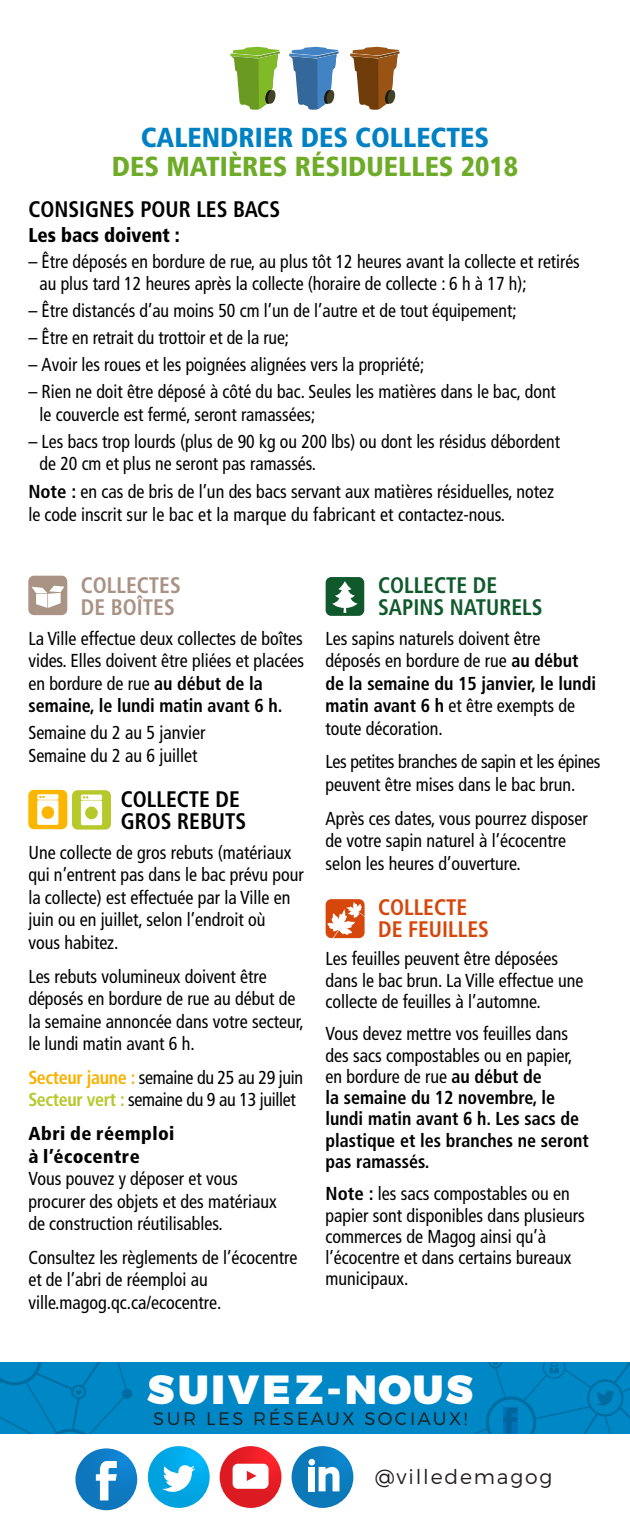
<style>
.page{position:relative;width:630px;height:1530px;background:#fff}
.page>*{position:absolute;margin:0;border:0;box-sizing:border-box;transform-origin:0 0}
.t1{font:900 40.75px "Montserrat";letter-spacing:.07em;color:#fff}
.t2{font:900 condensed 27.5px "Frutiger";color:#6eab28}
.t3{font:900 condensed 27.5px "Frutiger";color:#0081c3}
.t4{font:700 condensed 22.5px/22.5px "Frutiger LT Std";color:#000;scale:.96 1}
.t5{font:700 condensed 22.5px/22.5px "Frutiger LT Std";color:#0f592c;scale:.96 1}
.t6{font:700 condensed 22.5px/22.5px "Frutiger LT Std";color:#d6470c;scale:.96 1}
.t7{font:700 condensed 22.5px/22.5px "Frutiger LT Std";color:#a89385;scale:.96 1}
.t8{font:300 20.25px "Montserrat";letter-spacing:.09em;color:#231f20}
.t9{font:900 condensed 20px "Frutiger";color:#000;scale:.96 1}
.t10{font:condensed 18.75px/22.5px "Frutiger";color:#000;scale:.96 1}
.t11{font:700 condensed 18.75px/21.2px "Frutiger";color:#000;scale:.96 1}
.t12{font:condensed 18.75px/22.5px "Frutiger";letter-spacing:-.02em;color:#000;scale:.96 1}
.t13{font:condensed 18.75px "Frutiger LT Std";color:#000;scale:.96 1}
.t14{font:900 condensed 18.75px/22.5px "Frutiger";letter-spacing:.025em;color:#000}
.t15{font:300 18px "Montserrat";letter-spacing:.14em;color:#231f20}
.s1{font-weight:700}
.s2{font-weight:700;color:#fab200}
.s3{font-weight:700;color:#b6c82a}
.s4{font-family:"Frutiger"}
.s5{font-weight:400}
</style>
<div class="page">
<svg style="left:350px;top:47px;width:50px;height:63px"></svg>
<svg style="left:230px;top:47px;width:50px;height:63px"></svg>
<svg style="left:289px;top:47px;width:50px;height:63px"></svg>
<svg style="left:28px;top:576px;width:39px;height:39px"></svg>
<svg style="left:326px;top:577px;width:38px;height:39px"></svg>
<svg style="left:326px;top:899px;width:39px;height:39px"></svg>
<svg style="left:28px;top:790px;width:83px;height:40px"></svg>
<div style="left:0;top:1362px;width:630px;height:72px;background:#0087c6"></div>
<svg style="left:0;top:1362px;width:133px;height:72px"></svg>
<svg style="left:475px;top:1362px;width:155px;height:72px"></svg>
<svg style="left:148px;top:1446px;width:62px;height:62px"></svg>
<svg style="left:220px;top:1446px;width:61px;height:62px"></svg>
<svg style="left:75px;top:1448px;width:62px;height:62px"></svg>
<svg style="left:292px;top:1446px;width:61px;height:62px"></svg>
<div style="left:308px;top:1467px;width:7px;height:24px;background:#fff"></div>
<h2 class="t3" style="left:141px;top:121px;width:350px">CALENDRIER DES COLLECTES</h2>
<h2 class="t2" style="left:112px;top:150px;width:408px">DES MATIÈRES RÉSIDUELLES 2018</h2>
<p class="t4" style="left:28px;top:198px;width:264px">CONSIGNES POUR LES BACS</p>
<p class="t9" style="left:28px;top:223px;width:159px">Les bacs doivent :</p>
<p class="t10" style="left:40px;top:250px;width:564px;text-indent:-11px">– Être déposés en bordure de rue, au plus tôt 12 heures avant la collecte et retirés au plus tard 12 heures après la collecte (horaire de collecte : 6 h à 17 h);</p>
<p class="t10" style="left:28px;top:299px;width:510px">– Être distancés d’au moins 50 cm l’un de l’autre et de tout équipement;</p>
<p class="t10" style="left:28px;top:326px;width:273px">– Être en retrait du trottoir et de la rue;</p>
<p class="t10" style="left:28px;top:353px;width:414px">– Avoir les roues et les poignées alignées vers la propriété;</p>
<p class="t10" style="left:40px;top:380px;width:539px;text-indent:-11px">– Rien ne doit être déposé à côté du bac. Seules les matières dans le bac, dont le couvercle est fermé, seront ramassées;</p>
<p class="t10" style="left:40px;top:430px;width:544px;text-indent:-11px">– Les bacs trop lourds (plus de 90 kg ou 200 lbs) ou dont les résidus débordent de 20 cm et plus ne seront pas ramassés.</p>
<p class="t10" style="left:28px;top:481px;width:549px"><span class="s1">Note :</span> en cas de bris de l’un des bacs servant aux matières résiduelles, notez le code inscrit sur le bac et la marque du fabricant et contactez-nous.</p>
<p class="t7" style="left:81px;top:574px;width:106px">COLLECTES<br>DE BOÎTES</p>
<p class="t10" style="left:28px;top:627px;width:289px">La Ville effectue deux collectes de boîtes vides. Elles doivent être pliées et placées en bordure de rue <span class="s1">au début de la semaine, le lundi matin avant 6 h.</span></p>
<p class="t10" style="left:28px;top:722px;width:186px">Semaine du 2 au 5 janvier<br>Semaine du 2 au 6 juillet</p>
<p class="t4" style="left:121px;top:788px;width:132px">COLLECTE DE<br>GROS REBUTS</p>
<p class="t10" style="left:28px;top:841px;width:288px">Une collecte de gros rebuts (matériaux qui n’entrent pas dans le bac prévu pour la collecte) est effectuée par la Ville en juin ou en juillet, selon l’endroit où<br>vous habitez.</p>
<p class="t10" style="left:28px;top:965px;width:289px">Les rebuts volumineux doivent être déposés en bordure de rue au début de la semaine annoncée dans votre secteur, le lundi matin avant 6 h.</p>
<p class="t12" style="left:28px;top:1066px;width:288px"><span class="s2">Secteur jaune :</span> semaine du 25 au 29 juin<br><span class="s3">Secteur vert :</span> semaine du 9 au 13 juillet</p>
<p class="t14" style="left:28px;top:1122px;width:148px">Abri de réemploi à l’écocentre</p>
<p class="t10" style="left:28px;top:1167px;width:260px">Vous pouvez y déposer et vous procurer des objets et des matériaux de construction réutilisables.</p>
<p class="t10" style="left:28px;top:1246px;width:282px">Consultez les règlements de l’écocentre et de l’abri de réemploi au</p>
<p class="t13" style="left:28px;top:1291px;width:203px">ville.magog.qc.ca/ecocentre<span class="s4">.</span></p>
<p class="t5" style="left:378px;top:574px;width:173px">COLLECTE DE<br>SAPINS NATURELS</p>
<p class="t10" style="left:326px;top:627px;width:283px">Les sapins naturels doivent être déposés en bordure de rue <span class="s1">au début de la semaine du 15 janvier, le lundi matin avant 6 h</span> et être exempts de toute décoration.</p>
<p class="t12" style="left:326px;top:751px;width:288px">Les petites branches de sapin et les épines peuvent être mises dans le bac brun.</p>
<p class="t10" style="left:326px;top:807px;width:275px">Après ces dates, vous pourrez disposer de votre sapin naturel à l’écocentre selon les heures d’ouverture.</p>
<p class="t6" style="left:378px;top:896px;width:117px">COLLECTE<br>DE FEUILLES</p>
<p class="t10" style="left:326px;top:948px;width:270px;line-height:21.2px">Les feuilles peuvent être déposées dans le bac brun. La Ville effectue une collecte de feuilles à l’automne.</p>
<p class="t11" style="left:326px;top:1023px;width:276px"><span class="s5">Vous devez mettre vos feuilles dans des sacs compostables ou en papier, en bordure de rue</span> au début de<br>la semaine du 12 novembre, le lundi matin avant 6 h. Les sacs de plastique et les branches ne seront pas ramassés.</p>
<p class="t10" style="left:326px;top:1183px;width:271px;line-height:21.2px"><span class="s1">Note :</span> les sacs compostables ou en papier sont disponibles dans plusieurs commerces de Magog ainsi qu’à l’écocentre et dans certains bureaux municipaux.</p>
<h1 class="t1" style="left:147px;top:1364px;width:327px">SUIVEZ-NOUS</h1>
<p class="t15" style="left:153px;top:1408px;width:316px">SUR LES RÉSEAUX SOCIAUX!</p>
<p class="t8" style="left:375px;top:1465px;width:179px">@villedemagog</p>
</div>
